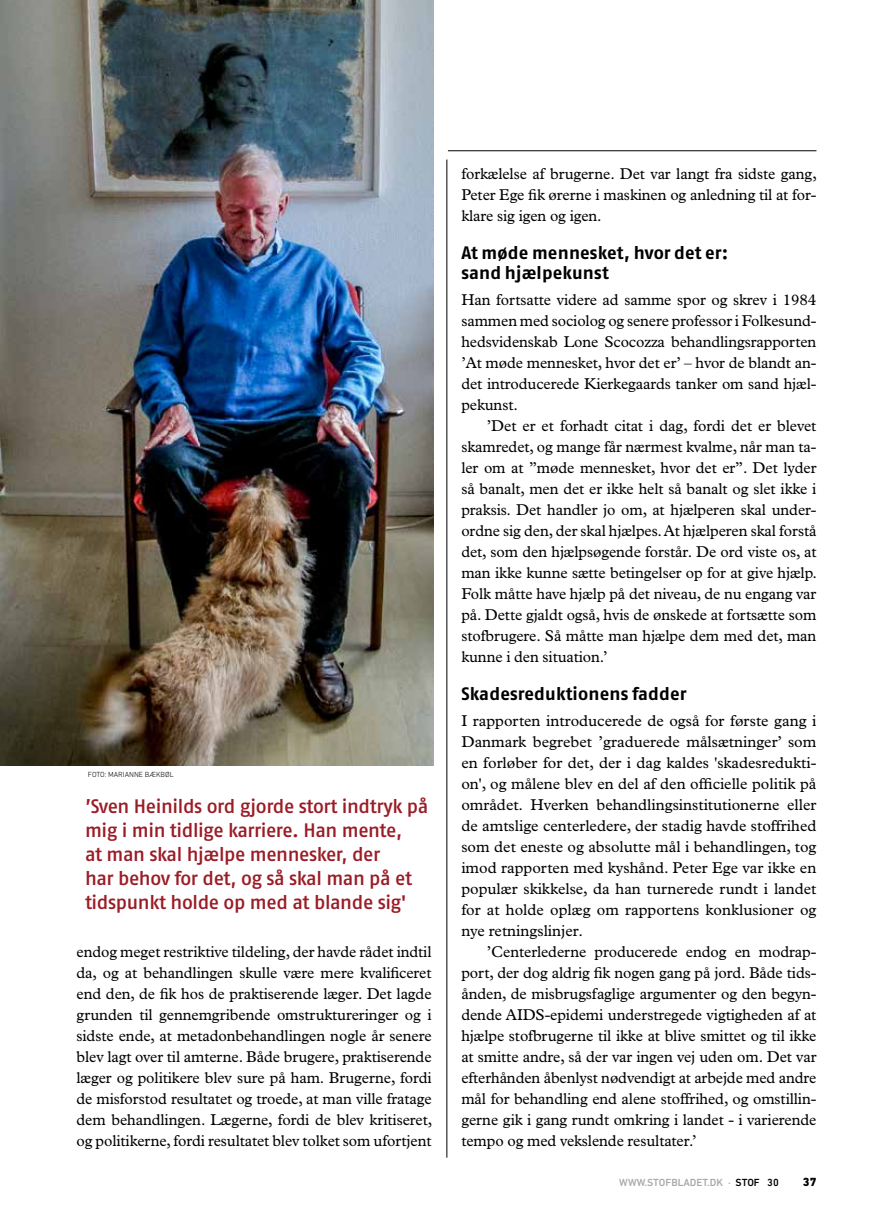
<style>
.page{position:relative;width:893px;height:1221px;background:#fff}
.page>*{position:absolute;margin:0;border:0;box-sizing:border-box;transform-origin:0 0}
.t1{font:19.5px/24px "Fago No Med";letter-spacing:-.02em;color:#9a1c26}
.t2{font:700 18px/20.2px "Fago No";letter-spacing:.01em;color:#000}
.t3{font:15.75px/21px "Plantin";letter-spacing:-.005em;color:#000;text-align:justify}
.t4{font:800 12px "DIN Next LT Pro";color:#000}
.t5{font:500 10.5px "DIN Next LT Pro";color:#a7a9ac}
.t6{font:300 7.5px "DIN Next LT Pro";color:#000}
.s1{color:#000}
</style>
<div class="page">
<hr style="left:446px;top:159px;width:1px;height:998px;background:#000">
<hr style="left:448px;top:150px;width:368px;height:1px;background:#000">
<img style="left:1px;top:0;width:433px;height:765px">
<p class="t6" style="left:88px;top:770px;width:87px">FOTO: MARIANNE BÆKBØL</p>
<p class="t1" style="left:85px;top:793px;width:345px">’Sven Heinilds ord gjorde stort indtryk på mig i min tidlige karriere. Han mente,<br>at man skal hjælpe mennesker, der<br>har behov for det, og så skal man på et tidspunkt holde op med at blande sig'</p>
<p class="t3" style="left:77px;top:940px;width:357px">endog meget restriktive tildeling, der havde rådet indtil da, og at behandlingen skulle være mere kvalificeret end den, de fik hos de praktiserende læger. Det lagde grunden til gennemgribende omstruktureringer og i sidste ende, at metadonbehandlingen nogle år senere blev lagt over til amterne. Både brugere, praktiserende læger og politikere blev sure på ham. Brugerne, fordi de misforstod resultatet og troede, at man ville fratage dem behandlingen. Lægerne, fordi de blev kritiseret, og politikerne, fordi resultatet blev tolket som ufortjent</p>
<p class="t3" style="left:461px;top:163px;width:357px">forkælelse af brugerne. Det var langt fra sidste gang, Peter Ege fik ørerne i maskinen og anledning til at for&shy;klare sig igen og igen.</p>
<p class="t2" style="left:461px;top:242px;width:269px">At møde mennesket, hvor det er: sand hjælpekunst</p>
<p class="t3" style="left:461px;top:289px;width:357px">Han fortsatte videre ad samme spor og skrev i 1984 sammen med sociolog og senere professor i Folkesund&shy;hedsvidenskab Lone Scocozza behandlingsrapporten ’At møde mennesket, hvor det er’ – hvor de blandt an&shy;det introducerede Kierkegaards tanker om sand hjæl&shy;pekunst.</p>
<p class="t3" style="left:461px;top:415px;width:357px;text-indent:26px">’Det er et forhadt citat i dag, fordi det er blevet skamredet, og mange får nærmest kvalme, når man ta&shy;ler om at ”møde mennesket, hvor det er”. Det lyder så banalt, men det er ikke helt så banalt og slet ikke i praksis. Det handler jo om, at hjælperen skal under&shy;ordne sig den, der skal hjælpes. At hjælperen skal forstå det, som den hjælpsøgende forstår. De ord viste os, at man ikke kunne sætte betingelser op for at give hjælp.<br>Folk måtte have hjælp på det niveau, de nu engang var på. Dette gjaldt også, hvis de ønskede at fortsætte som stofbrugere. Så måtte man hjælpe dem med det, man kunne i den situation.’</p>
<p class="t2" style="left:461px;top:683px;width:227px">Skadesreduktionens fadder</p>
<p class="t3" style="left:461px;top:709px;width:357px">I rapporten introducerede de også for første gang i Danmark begrebet ’graduerede målsætninger’ som en forløber for det, der i dag kaldes 'skadesredukti&shy;on', og målene blev en del af den officielle politik på området. Hverken behandlingsinstitutionerne eller de amtslige centerledere, der stadig havde stoffrihed som det eneste og absolutte mål i behandlingen, tog imod rapporten med kyshånd. Peter Ege var ikke en populær skikkelse, da han turnerede rundt i landet for at holde oplæg om rapportens konklusioner og nye retningslinjer.</p>
<p class="t3" style="left:461px;top:940px;width:357px;text-indent:26px">’Centerlederne producerede endog en modrap&shy;port, der dog aldrig fik nogen gang på jord. Både tids&shy;ånden, de misbrugsfaglige argumenter og den begyn&shy;dende AIDS-epidemi understregede vigtigheden af at hjælpe stofbrugerne til ikke at blive smittet og til ikke at smitte andre, så der var ingen vej uden om. Det var efterhånden åbenlyst nødvendigt at arbejde med andre mål for behandling end alene stoffrihed, og omstillin&shy;gerne gik i gang rundt omkring i landet - i varierende tempo og med vekslende resultater.’</p>
<p class="t5" style="left:619px;top:1175px;width:161px">WWW.STOFBLADET.DK · <span class="s1">STOF 30</span></p>
<p class="t4" style="left:803px;top:1174px;width:15px">37</p>
</div>
